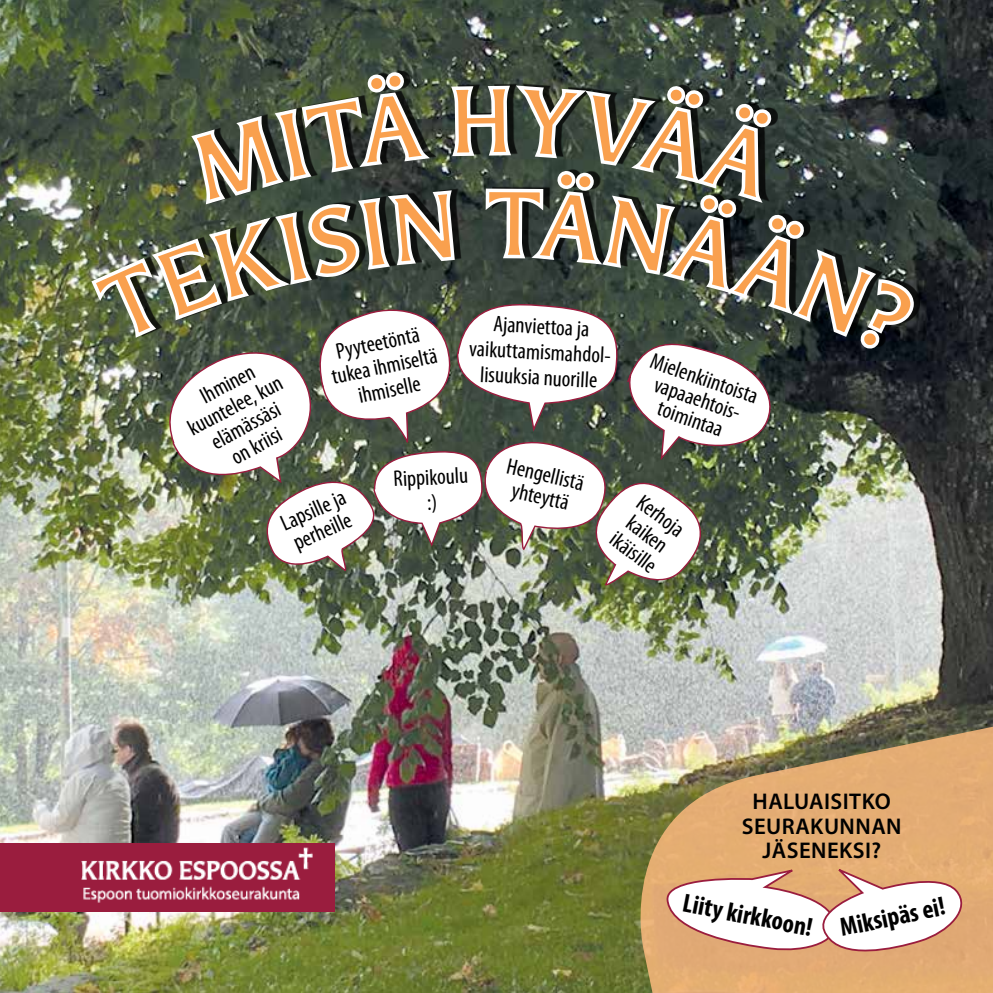
<style>
.page{position:relative;width:993px;height:993px;background:#fff}
.page>*{position:absolute;margin:0;border:0;box-sizing:border-box;transform-origin:0 0}
.t1{font:700 89.25px "Martti";color:#f9a04e}
.t2{font:700 condensed 26.43px "Myriad Pro";color:#000}
.t3{font:condensed 22.75px/22.8px "Myriad Pro";color:#000;text-align:center}
.t4{font:600 22.75px/24.5px "Myriad Pro";letter-spacing:.02em;color:#000;text-align:center}
</style>
<div class="page">
<img style="left:0;top:0;width:992px;height:992px">
<svg style="left:689px;top:615px;width:84px;height:71px;background:#bfc5bc"></svg>
<img style="left:483px;top:615px;width:62px;height:377px">
<div style="left:0;top:843px;width:334px;height:68px;background:#9a1d3e"></div>
<img style="left:81px;top:847px;width:231px;height:55px">
<img style="left:613px;top:720px;width:379px;height:272px">
<svg style="left:659px;top:863px;width:312px;height:96px"></svg>
<img style="left:89px;top:0;width:828px;height:615px">
<h1 class="t1" style="left:486px;top:164px;width:58px">T</h1>
<p class="t3" style="left:471px;top:309px;width:148px;line-height:25.6px;rotate:3deg">Ajanviettoa ja vaikuttamismahdol&shy;lisuuksia nuorille</p>
<p class="t3" style="left:324px;top:341px;width:109px;line-height:24.2px;rotate:-12deg">Pyyteetöntä tukea ihmiseltä ihmiselle</p>
<p class="t3" style="left:654px;top:350px;width:114px;line-height:21.2px;rotate:19deg">Mielenkiintoista vapaaehtois&shy;toimintaa</p>
<p class="t3" style="left:173px;top:399px;width:105px;rotate:-28deg">Ihminen kuuntelee, kun elämässäsi<br>on kriisi</p>
<p class="t3" style="left:509px;top:454px;width:80px;rotate:13deg">Hengellistä yhteyttä</p>
<p class="t3" style="left:392px;top:465px;width:76px;line-height:25.6px;rotate:-3deg">Rippikoulu :)</p>
<p class="t3" style="left:277px;top:513px;width:70px;text-align:left;rotate:-24deg">Lapsille ja perheille</p>
<p class="t3" style="left:646px;top:490px;width:55px;text-align:left;rotate:37deg">Kerhoja kaiken ikäisille</p>
<p class="t4" style="left:741px;top:788px;width:161px">HALUAISITKO<br>SEURAKUNNAN<br>JÄSENEKSI?</p>
<p class="t2" style="left:686px;top:885px;width:133px;rotate:11deg">Liity kirkkoon!</p>
<p class="t2" style="left:836px;top:911px;width:108px;rotate:-12deg">Miksipäs ei!</p>
</div>
